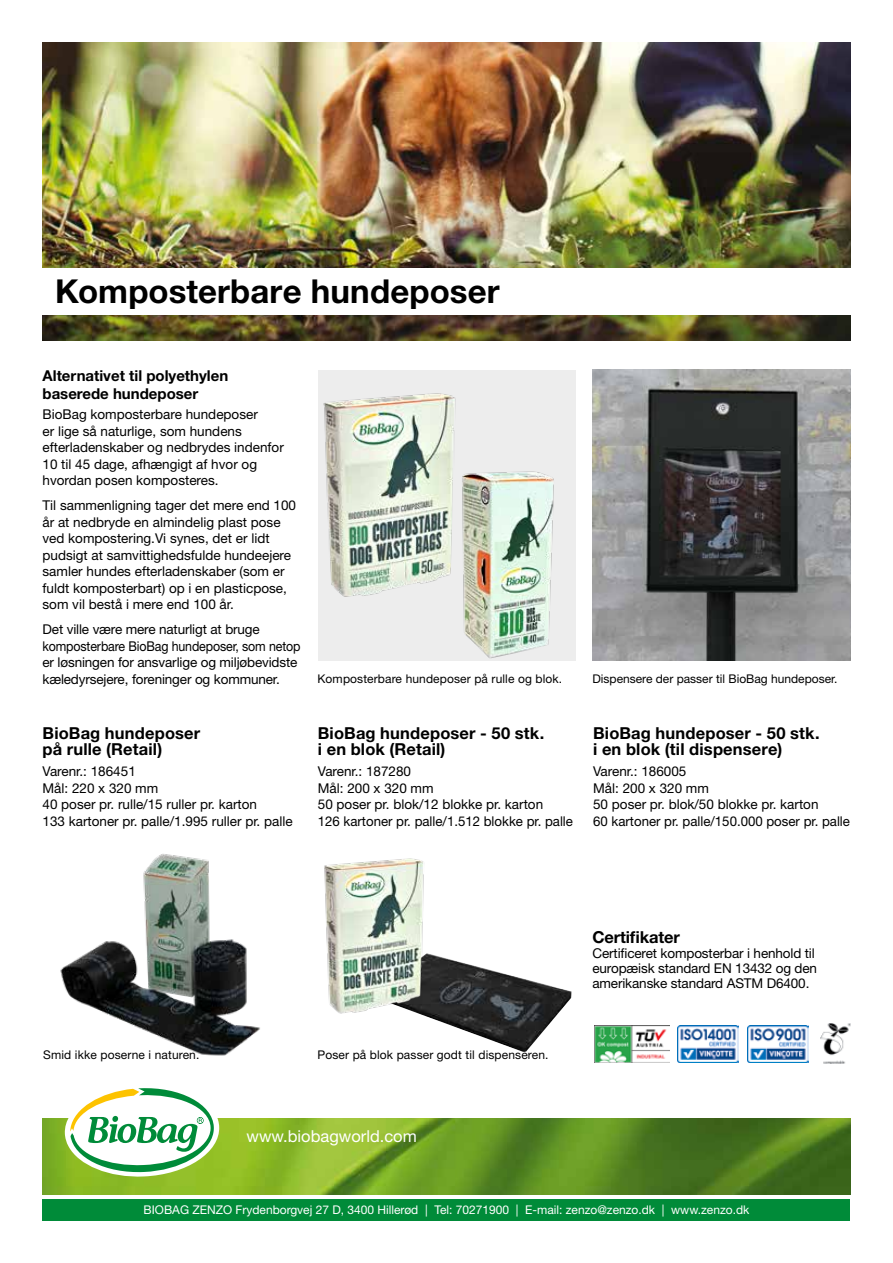
<style>
.page{position:relative;width:893px;height:1263px;background:#fff}
.page>*{position:absolute;margin:0;border:0;box-sizing:border-box;transform-origin:0 0}
.t1{font:700 33px "Helvetica Neue LT Std";letter-spacing:.005em;color:#000}
.t2{font:700 16.5px/16.5px "Helvetica Neue LT Std";letter-spacing:.01em;color:#000}
.t3{font:16.5px "Helvetica Neue LT Std";color:#fff}
.t4{font:700 16.5px "Helvetica Neue LT Std";letter-spacing:-.01em;color:#000}
.t5{font:700 15px/18px "Helvetica Neue LT Std";color:#000}
.t6{font:13.5px/16.5px "Helvetica Neue LT Std";color:#000}
.t7{font:12px "Helvetica Neue LT Std";letter-spacing:.01em;color:#000}
.t8{font:12px "Helvetica Neue LT Std";color:#fff}
</style>
<div class="page">
<img style="left:43px;top:43px;width:807px;height:297px">
<div style="left:0;top:268px;width:893px;height:47px;background:#fff"></div>
<img style="left:43px;top:1118px;width:807px;height:77px">
<div style="left:43px;top:1199px;width:807px;height:21px;background:#008b39"></div>
<svg style="left:64px;top:1088px;width:156px;height:90px"></svg>
<div style="left:317px;top:370px;width:258px;height:290px;background:#ededed"></div>
<img style="left:592px;top:370px;width:258px;height:290px">
<img style="left:60px;top:854px;width:200px;height:202px">
<img style="left:748px;top:1025px;width:60px;height:38px">
<img style="left:678px;top:1025px;width:60px;height:37px">
<img style="left:595px;top:1025px;width:74px;height:37px">
<img style="left:820px;top:1024px;width:30px;height:39px">
<img style="left:323px;top:393px;width:133px;height:204px">
<img style="left:462px;top:471px;width:92px;height:187px">
<img style="left:420px;top:954px;width:152px;height:98px">
<img style="left:324px;top:858px;width:107px;height:156px">
<h1 class="t1" style="left:55px;top:271px;width:446px">Komposterbare hundeposer</h1>
<p class="t5" style="left:43px;top:366px;width:187px">Alternativet til polyethylen baserede hundeposer</p>
<p class="t6" style="left:43px;top:406px;width:243px">BioBag komposterbare hundeposer<br>er lige så naturlige, som hundens efterladenskaber og nedbrydes indenfor 10 til 45 dage, afhængigt af hvor og hvordan posen komposteres.</p>
<p class="t6" style="left:43px;top:497px;width:255px">Til sammenligning tager det mere end 100 år at nedbryde en almindelig plast pose ved kompostering.Vi synes, det er lidt pudsigt at samvittighedsfulde hundeejere samler hundes efterladenskaber (som er fuldt komposterbart) op i en plasticpose, som vil bestå i mere end 100 år.</p>
<p class="t6" style="left:43px;top:621px;width:259px">Det ville være mere naturligt at bruge komposterbare BioBag hundeposer, som netop er løsningen for ansvarlige og miljøbevidste kæledyrsejere, foreninger og kommuner.</p>
<p class="t2" style="left:43px;top:724px;width:159px">BioBag hundeposer på rulle (Retail)</p>
<p class="t6" style="left:43px;top:763px;width:252px">Varenr.: 186451<br>Mål: 220 x 320 mm<br>40 poser pr. rulle/15 ruller pr. karton<br>133 kartoner pr. palle/1.995 ruller pr. palle</p>
<p class="t7" style="left:317px;top:672px;width:246px">Komposterbare hundeposer på rulle og blok.</p>
<p class="t2" style="left:318px;top:724px;width:228px">BioBag hundeposer - 50 stk. i en blok (Retail)</p>
<p class="t6" style="left:318px;top:763px;width:257px">Varenr.: 187280<br>Mål: 200 x 320 mm<br>50 poser pr. blok/12 blokke pr. karton<br>126 kartoner pr. palle/1.512 blokke pr. palle</p>
<p class="t7" style="left:592px;top:672px;width:246px">Dispensere der passer til BioBag hundeposer.</p>
<p class="t2" style="left:593px;top:724px;width:228px">BioBag hundeposer - 50 stk. i en blok (til dispensere)</p>
<p class="t6" style="left:593px;top:763px;width:258px">Varenr.: 186005<br>Mål: 200 x 320 mm<br>50 poser pr. blok/50 blokke pr. karton<br>60 kartoner pr. palle/150.000 poser pr. palle</p>
<p class="t7" style="left:43px;top:1047px;width:158px">Smid ikke poserne i naturen.</p>
<p class="t7" style="left:317px;top:1047px;width:232px">Poser på blok passer godt til dispenseren.</p>
<p class="t3" style="left:247px;top:1126px;width:172px">www.biobagworld.com</p>
<p class="t4" style="left:592px;top:927px;width:89px">Certifikater</p>
<p class="t6" style="left:592px;top:945px;width:226px;line-height:15px">Certificeret komposterbar i henhold til europæisk standard EN 13432 og den amerikanske standard ASTM D6400.</p>
<p class="t8" style="left:144px;top:1203px;width:607px">BIOBAG ZENZO Frydenborgvej 27 D, 3400 Hillerød | Tel: 70271900 | E-mail: zenzo@zenzo.dk | www.zenzo.dk</p>
</div>
